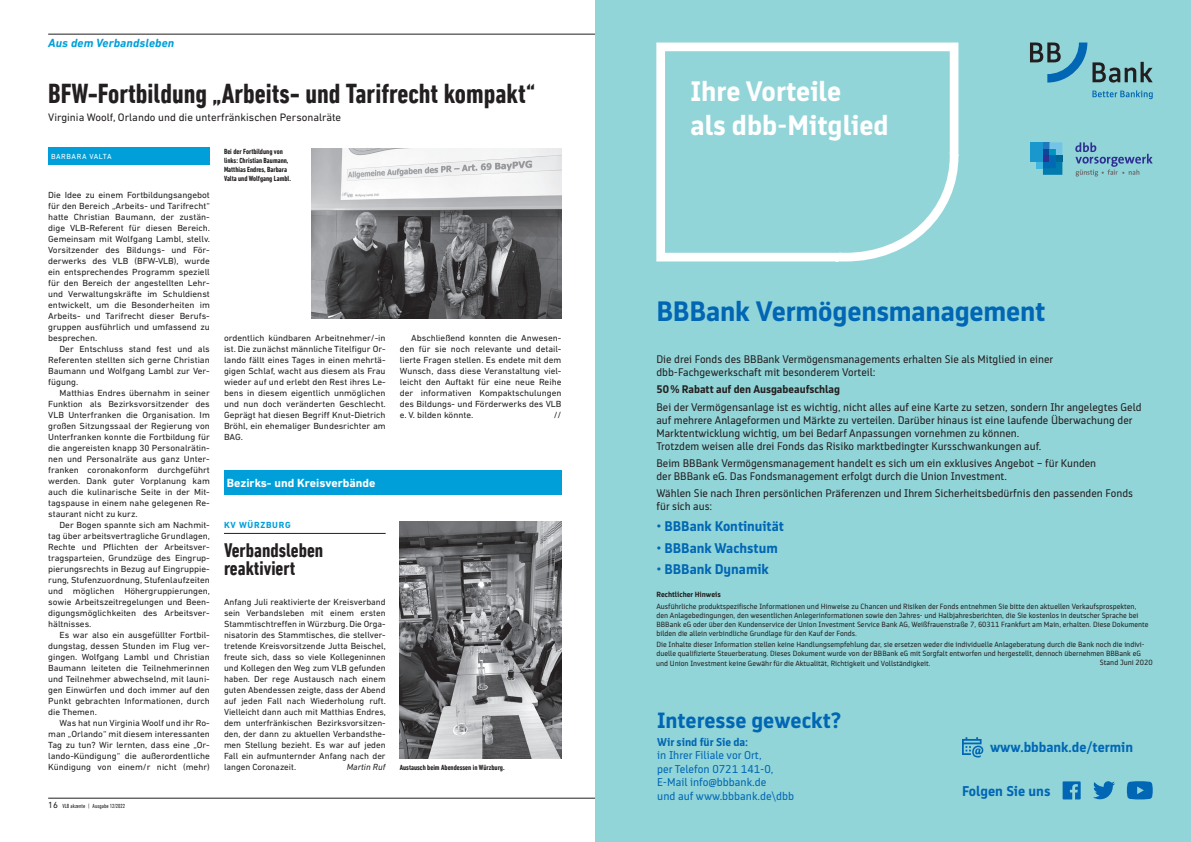
<style>
.page{position:relative;width:1191px;height:842px;background:#fff}
.page>*{position:absolute;margin:0;border:0;box-sizing:border-box;transform-origin:0 0}
._11_Headline_28{font:700 condensed 28px "DIN Next LT Pro";color:#231f20}
.t1{font:700 28px/34px "BB Bank Type";color:#fff}
.t2{font:700 28px "BB Bank Type";letter-spacing:-.01em;color:#0166b3}
.t3{font:700 22px "BB Bank Type";color:#0166b3}
._12_Headline_20{font:700 condensed 20px/18px "DIN Next LT Pro";color:#231f20}
.t4{font:700 14.2px "BB Bank Type";color:#0166b3}
.t5{font:700 14px "BB Bank Type";color:#0166b3}
.t6{font:700 14px "BB Bank Type";color:#0167b4}
._06_Grund_stumpf{font:700 12px "DIN Next LT Pro";color:#fff}
.t7{font:italic 700 12px "DIN Next LT Pro";letter-spacing:.01em;color:#009fda}
.t8{font:11.3px/13.6px "BB Bank Type";color:#0166b3}
.t9{font:700 11.3px "BB Bank Type";color:#0166b3}
.t10{font:11px/13px "BB Bank Type";color:#231f20}
._13_Subhead{font:11px "DIN Next LT Pro";color:#231f20}
._07_Grund_erste_Zeil{font:9px/11px "DIN Next LT Pro";color:#231f20;text-align:justify}
._06_Grund_stumpf-2{font:9px/11px "DIN Next LT Pro";color:#231f20;text-align:justify}
._16_Bezirk_Linie{font:700 9px "DIN Next LT Pro";letter-spacing:.08em;color:#009fda}
._06_Grund_stumpf-3{font:italic 9px "DIN Next LT Pro";color:#231f20}
.t11{font:7.5px/9px "BB Bank Type";color:#231f20}
._14_BU_erste_Zeile{font:700 condensed 7.5px/9px "DIN Next LT Pro";color:#231f20}
._09_Autor{font:7.5px "DIN Next LT Pro";letter-spacing:.08em;color:#fff}
.t12{font:condensed 6px "DIN Next LT Pro";color:#231f20}
.s1{font-stretch:normal;font-size:9px}
.s2{font-weight:700}
</style>
<div class="page">
<hr style="left:48px;top:34px;width:1094px;height:1px;background:#231f20">
<hr style="left:48px;top:798px;width:1094px;height:1px;background:#231f20">
<div style="left:224px;top:470px;width:337px;height:25px;background:#009fda"></div>
<img style="left:312px;top:148px;width:249px;height:171px">
<hr style="left:224px;top:533px;width:162px;height:1px;background:#231f20">
<img style="left:400px;top:522px;width:161px;height:237px">
<div style="left:48px;top:148px;width:162px;height:17px;background:#009fda"></div>
<div style="left:595px;top:0;width:596px;height:842px;background:#92d5d8"></div>
<svg style="left:1030px;top:43px;width:122px;height:40px"></svg>
<svg style="left:1092px;top:90px;width:60px;height:9px"></svg>
<div style="left:1030px;top:142px;width:13px;height:20px;background:#1a97cc"></div>
<div style="left:1043px;top:155px;width:6px;height:7px;background:#2e3092"></div>
<svg style="left:1043px;top:142px;width:19px;height:13px"></svg>
<div style="left:1049px;top:155px;width:7px;height:7px;background:#006bb3"></div>
<div style="left:1056px;top:155px;width:6px;height:7px;background:#006894"></div>
<svg style="left:1043px;top:162px;width:19px;height:13px"></svg>
<div style="left:1036px;top:162px;width:7px;height:6px;background:#40b7df"></div>
<svg style="left:1075px;top:142px;width:77px;height:35px"></svg>
<svg style="left:656px;top:42px;width:303px;height:220px"></svg>
<svg style="left:1093px;top:781px;width:22px;height:18px"></svg>
<svg style="left:1062px;top:781px;width:18px;height:18px"></svg>
<svg style="left:1126px;top:781px;width:26px;height:18px"></svg>
<svg style="left:962px;top:737px;width:21px;height:20px"></svg>
<p class="t7" style="left:48px;top:36px;width:128px">Aus dem Verbandsleben</p>
<p class="_11_Headline_28" style="left:48px;top:77px;width:488px">BFW-Fortbildung „Arbeits- und Tarifrecht kompakt“</p>
<p class="_13_Subhead" style="left:48px;top:111px;width:294px">Virginia Woolf, Orlando und die unterfränkischen Personalräte</p>
<p class="_09_Autor" style="left:51px;top:152px;width:62px">BARBARA VALTA</p>
<p class="_14_BU_erste_Zeile" style="left:224px;top:147px;width:68px">Bei der Fortbildung von links: Christian Baumann,<br>Matthias Endres, Barbara<br>Valta und Wolfgang Lambl.</p>
<p class="_06_Grund_stumpf-2" style="left:48px;top:189px;width:163px">Die Idee zu einem Fortbildungsangebot für den Bereich „Arbeits- und Tarifrecht“ hatte Christian Baumann, der zustän&shy;dige VLB-Referent für diesen Bereich.<br>Gemeinsam mit Wolfgang Lambl, stellv.<br>Vorsitzender des Bildungs- und För&shy;derwerks des VLB (BFW-VLB), wurde ein entsprechendes Programm speziell für den Bereich der angestellten Lehr&shy;und Verwaltungskräfte im Schuldienst entwickelt, um die Besonderheiten im Arbeits- und Tarifrecht dieser Berufs&shy;gruppen ausführlich und umfassend zu besprechen.</p>
<p class="_07_Grund_erste_Zeil" style="left:48px;top:343px;width:163px;text-indent:11px">Der Entschluss stand fest und als Referenten stellten sich gerne Christian Baumann und Wolfgang Lambl zur Ver&shy;fügung.</p>
<p class="_07_Grund_erste_Zeil" style="left:48px;top:387px;width:163px;text-indent:11px">Matthias Endres übernahm in seiner Funktion als Bezirksvorsitzender des VLB Unterfranken die Organisation. Im großen Sitzungssaal der Regierung von Unterfranken konnte die Fortbildung für die angereisten knapp 30 Personalrätin&shy;nen und Personalräte aus ganz Unter&shy;franken coronakonform durchgeführt werden. Dank guter Vorplanung kam auch die kulinarische Seite in der Mit&shy;tagspause in einem nahe gelegenen Re&shy;staurant nicht zu kurz.</p>
<p class="_07_Grund_erste_Zeil" style="left:48px;top:519px;width:163px;text-indent:11px">Der Bogen spannte sich am Nachmit&shy;tag über arbeitsvertragliche Grundlagen, Rechte und Pflichten der Arbeitsver&shy;tragsparteien, Grundzüge des Eingrup&shy;pierungsrechts in Bezug auf Eingruppie&shy;rung, Stufenzuordnung, Stufenlaufzeiten und möglichen Höhergruppierungen, sowie Arbeitszeitregelungen und Been&shy;digungsmöglichkeiten des Arbeitsver&shy;hältnisses.</p>
<p class="_07_Grund_erste_Zeil" style="left:48px;top:629px;width:163px;text-indent:11px">Es war also ein ausgefüllter Fortbil&shy;dungstag, dessen Stunden im Flug ver&shy;gingen. Wolfgang Lambl und Christian Baumann leiteten die Teilnehmerinnen und Teilnehmer abwechselnd, mit launi&shy;gen Einwürfen und doch immer auf den Punkt gebrachten Informationen, durch die Themen.</p>
<p class="_07_Grund_erste_Zeil" style="left:48px;top:717px;width:163px;text-indent:11px">Was hat nun Virginia Woolf und ihr Ro&shy;man „Orlando“ mit diesem interessanten Tag zu tun? Wir lernten, dass eine „Or&shy;lando-Kündigung“ die außerordentliche Kündigung von einem/r nicht (mehr)</p>
<p class="t12" style="left:48px;top:802px;width:78px"><span class="s1">16</span> VLB akzente | Ausgabe 12/2022</p>
<p class="_07_Grund_erste_Zeil" style="left:224px;top:332px;width:163px">ordentlich kündbaren Arbeitnehmer/-in ist. Die zunächst männliche Titelfigur Or&shy;lando fällt eines Tages in einen mehrtä&shy;gigen Schlaf, wacht aus diesem als Frau wieder auf und erlebt den Rest ihres Le&shy;bens in diesem eigentlich unmöglichen und nun doch veränderten Geschlecht.<br>Geprägt hat diesen Begriff Knut-Dietrich Bröhl, ein ehemaliger Bundesrichter am BAG.</p>
<p class="_07_Grund_erste_Zeil" style="left:400px;top:332px;width:163px;text-indent:11px">Abschließend konnten die Anwesen&shy;den für sie noch relevante und detail&shy;lierte Fragen stellen. Es endete mit dem Wunsch, dass diese Veranstaltung viel&shy;leicht den Auftakt für eine neue Reihe der informativen Kompaktschulungen des Bildungs- und Förderwerks des VLB e. V. bilden könnte.</p>
<p class="_07_Grund_erste_Zeil" style="left:554px;top:409px;width:9px">//</p>
<p class="_06_Grund_stumpf" style="left:227px;top:475px;width:150px">Bezirks- und Kreisverbände</p>
<p class="_16_Bezirk_Linie" style="left:224px;top:519px;width:68px">KV WÜRZBURG</p>
<p class="_12_Headline_20" style="left:224px;top:541px;width:101px">Verbandsleben reaktiviert</p>
<p class="_06_Grund_stumpf-2" style="left:224px;top:596px;width:163px">Anfang Juli reaktivierte der Kreisverband sein Verbandsleben mit einem ersten Stammtischtreffen in Würzburg. Die Orga&shy;nisatorin des Stammtisches, die stellver&shy;tretende Kreisvorsitzende Jutta Beischel, freute sich, dass so viele Kollegeninnen und Kollegen den Weg zum VLB gefunden haben. Der rege Austausch nach einem guten Abendessen zeigte, dass der Abend auf jeden Fall nach Wiederholung ruft.<br>Vielleicht dann auch mit Matthias Endres, dem unterfränkischen Bezirksvorsitzen&shy;den, der dann zu aktuellen Verbandsthe&shy;men Stellung bezieht. Es war auf jeden Fall ein aufmunternder Anfang nach der langen Coronazeit.</p>
<p class="_06_Grund_stumpf-3" style="left:347px;top:761px;width:40px">Martin Ruf</p>
<p class="_14_BU_erste_Zeile" style="left:400px;top:763px;width:106px">Austausch beim Abendessen in Würzburg.</p>
<p class="t1" style="left:690px;top:74px;width:200px">Ihre Vorteile<br>als dbb-Mitglied</p>
<p class="t2" style="left:656px;top:295px;width:391px">BBBank Vermögensmanagement</p>
<p class="t10" style="left:656px;top:353px;width:398px">Die drei Fonds des BBBank Vermögensmanagements erhalten Sie als Mitglied in einer dbb-Fachgewerkschaft mit besonderem Vorteil:</p>
<p class="t10" style="left:656px;top:381px;width:486px;line-height:17.2px"><span class="s2">50 % Rabatt auf den Ausgabeaufschlag<br></span>Bei der Vermögensanlage ist es wichtig, nicht alles auf eine Karte zu setzen, sondern Ihr angelegtes Geld</p>
<p class="t10" style="left:656px;top:413px;width:477px">auf mehrere Anlageformen und Märkte zu verteilen. Darüber hinaus ist eine laufende Überwachung der<br>Marktentwicklung wichtig, um bei Bedarf Anpassungen vornehmen zu können.<br>Trotzdem weisen alle drei Fonds das Risiko marktbedingter Kursschwankungen auf.</p>
<p class="t10" style="left:656px;top:456px;width:441px">Beim BBBank Vermögensmanagement handelt es sich um ein exklusives Angebot – für Kunden der BBBank eG. Das Fondsmanagement erfolgt durch die Union Investment.</p>
<p class="t10" style="left:656px;top:487px;width:478px">Wählen Sie nach Ihren persönlichen Präferenzen und Ihrem Sicherheitsbedürfnis den passenden Fonds für sich aus:</p>
<p class="t5" style="left:656px;top:518px;width:129px">• BBBank Kontinuität</p>
<p class="t5" style="left:656px;top:540px;width:123px">• BBBank Wachstum</p>
<p class="t5" style="left:656px;top:561px;width:114px">• BBBank Dynamik</p>
<p class="t11" style="left:656px;top:588px;width:481px;line-height:11.8px"><span class="s2">Rechtlicher Hinweis<br></span>Ausführliche produktspezifische Informationen und Hinweise zu Chancen und Risiken der Fonds entnehmen Sie bitte den aktuellen Verkaufsprospekten,</p>
<p class="t11" style="left:656px;top:610px;width:493px">den Anlagebedingungen, den wesentlichen Anlegerinformationen sowie den Jahres- und Halbjahresberichten, die Sie kostenlos in deutscher Sprache bei<br>BBBank eG oder über den Kundenservice der Union Investment Service Bank AG, Weißfrauenstraße 7, 60311 Frankfurt am Main, erhalten. Diese Dokumente bilden die allein verbindliche Grundlage für den Kauf der Fonds.</p>
<p class="t11" style="left:656px;top:640px;width:490px">Die Inhalte dieser Information stellen keine Handlungsempfehlung dar, sie ersetzen weder die individuelle Anlageberatung durch die Bank noch die indivi&shy;duelle qualifizierte Steuerberatung. Dieses Dokument wurde von der BBBank eG mit Sorgfalt entworfen und hergestellt, dennoch übernehmen BBBank eG und Union Investment keine Gewähr für die Aktualität, Richtigkeit und Vollständigkeit.</p>
<p class="t11" style="left:1100px;top:658px;width:54px">Stand Juni 2020</p>
<h2 class="t3" style="left:657px;top:708px;width:185px">I wegesseretn ?tkce</h2>
<p class="t9" style="left:657px;top:736px;width:93px">W :adeiSrüfdnisr i</p>
<p class="t8" style="left:657px;top:748px;width:138px">i Orovelai l iFrerhIn , tr<br>p , 0-1411270no f e l eTr e<br>E M- @o f n i l i a b . knabb d e<br>u wf uadn w w . b . knabb d bbd\ e</p>
<p class="t6" style="left:990px;top:739px;width:144px">www.bbbank.de/termin</p>
<p class="t4" style="left:962px;top:783px;width:90px">Folgen Sie uns</p>
</div>
